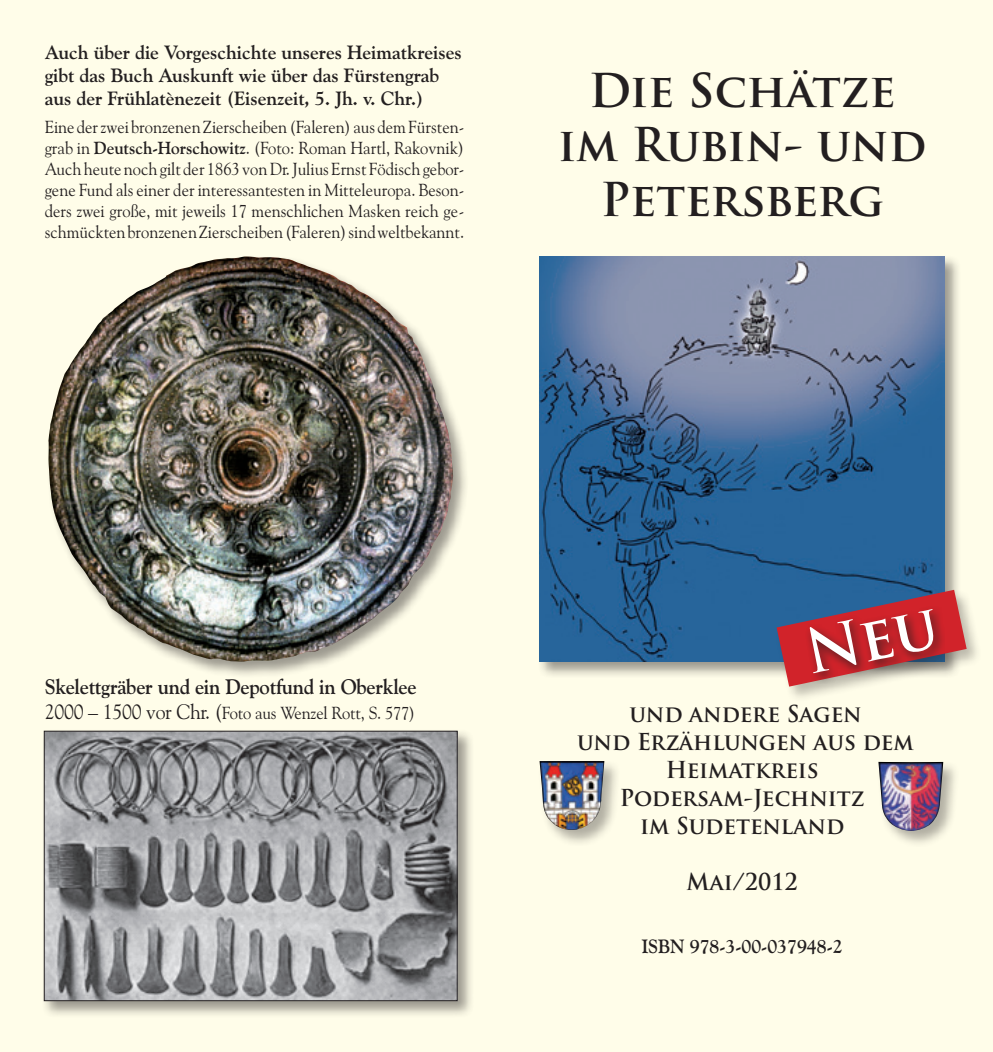
<style>
.page{position:relative;width:993px;height:1052px;background:#fff}
.page>*{position:absolute;margin:0;border:0;box-sizing:border-box;transform-origin:0 0}
.t1{font:700 45.5px/54.6px "Trajan Pro";letter-spacing:-.005em;color:#231f20;text-align:center}
.t2{font:700 22.75px/28px "Trajan Pro";color:#231f20;text-align:center}
.t3{font:700 21px "Goudy Old Style BT";letter-spacing:-.01em;color:#231f20;scale:.95 1}
.t4{font:700 19.25px/23.1px "Goudy Old Style BT";color:#231f20}
.t5{font:700 19.25px "Goudy Old Style BT";color:#231f20;scale:.95 1}
.t6{font:17.5px/21px "Goudy Old Style BT";color:#231f20;text-align:justify;scale:.95 1}
.s1{font-weight:700}
.s2{font-size:21px}
</style>
<div class="page">
<div style="left:0;top:0;width:992px;height:1052px;background:#fffde9"></div>
<div style="left:536px;top:254px;width:424px;height:424px;background:#231f20;opacity:.45"></div>
<img style="left:539px;top:256px;width:405px;height:405px">
<div style="left:536px;top:758px;width:83px;height:88px;background:#231f20;opacity:.35"></div>
<img style="left:539px;top:761px;width:65px;height:69px">
<div style="left:875px;top:759px;width:83px;height:87px;background:#231f20;opacity:.35"></div>
<img style="left:878px;top:762px;width:64px;height:69px">
<div style="left:773px;top:587px;width:208px;height:115px;background:#231f20;opacity:.3"></div>
<div style="left:46px;top:254px;width:422px;height:423px;background:#231f20;opacity:.45"></div>
<img style="left:48px;top:256px;width:405px;height:405px">
<div style="left:41px;top:728px;width:433px;height:290px;background:#231f20;opacity:.45"></div>
<img style="left:46px;top:732px;width:409px;height:267px">
<div style="left:44px;top:730px;width:413px;height:271px;border:1px solid #231f20"></div>
<svg style="left:776px;top:590px;width:190px;height:96px;background:#a3515d"></svg>
<p class="t4" style="left:45px;top:40px;width:418px">Auch über die Vorgeschichte unseres Heimatkreises gibt das Buch Auskunft wie über das Fürstengrab aus der Frühlatènezeit (Eisenzeit, 5. Jh. v. Chr.)</p>
<p class="t6" style="left:45px;top:116px;width:443px">Eine der zwei bronzenen Zierscheiben (Faleren) aus dem Fürsten&shy;grab in <span class="s1">Deutsch-Horschowitz</span>. (Foto: Roman Hartl, Rakovnik)<br>Auch heute noch gilt der 1863 von Dr. Julius Ernst Födisch gebor&shy;gene Fund als einer der interessantesten in Mitteleuropa. Beson&shy;ders zwei große, mit jeweils 17 menschlichen Masken reich ge&shy;schmückten bronzenen Zierscheiben (Faleren) sind weltbekannt.</p>
<h1 class="t1" style="left:557px;top:63px;width:370px">Die Schätze im Rubin- und<br>Petersberg</h1>
<p class="t3" style="left:45px;top:674px;width:393px">Skelettgräber und ein Depotfund in Oberklee</p>
<p class="t6" style="left:45px;top:702px;width:391px"><span class="s2">2000 – 1500 vor Chr. (</span>Foto aus Wenzel Rott, S. 577)</p>
<h2 class="t2" style="left:577px;top:700px;width:338px">und andere Sagen<br>und Erzählungen aus dem<br>Heimatkreis<br>Podersam-Jechnitz<br>im Sudetenland</h2>
<h2 class="t2" style="left:686px;top:868px;width:113px">Mai/2012</h2>
<p class="t5" style="left:641px;top:935px;width:213px">ISBN 978-3-00-037948-2</p>
</div>
